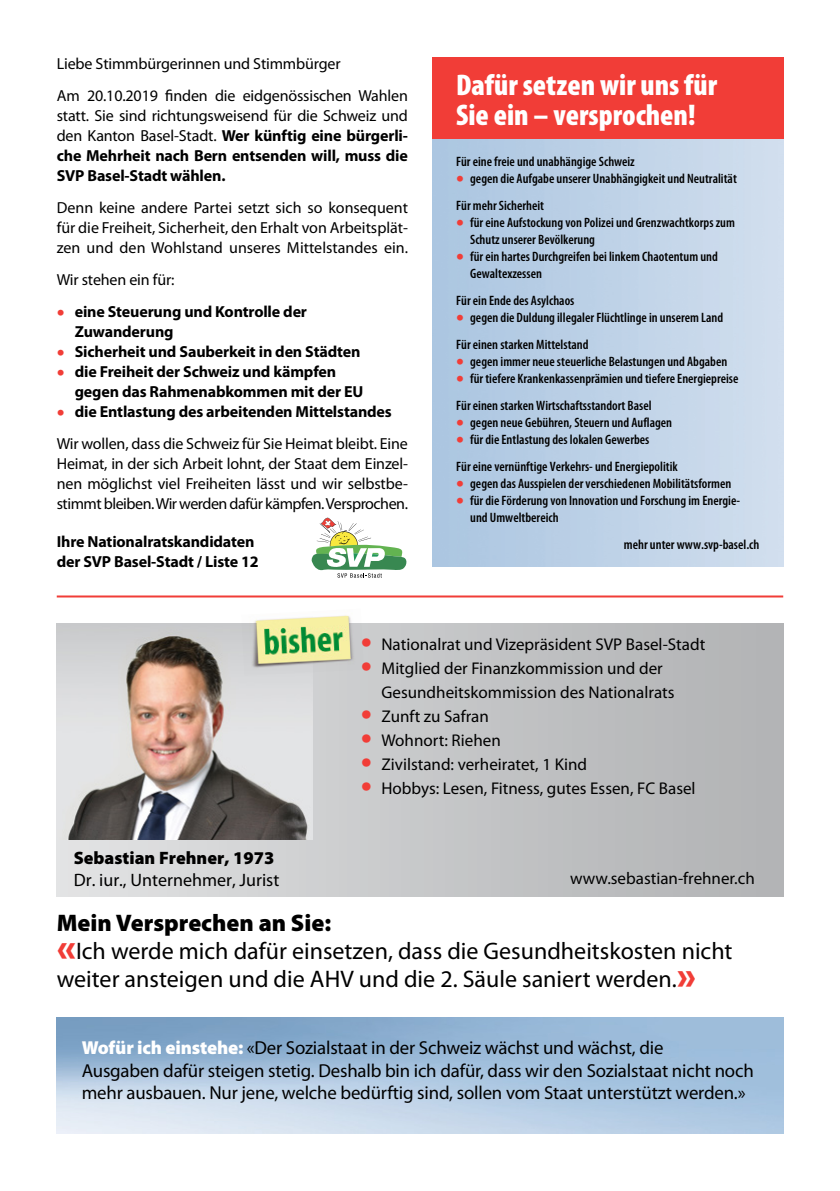
<style>
.page{position:relative;width:840px;height:1191px;background:#fff}
.page>*{position:absolute;margin:0;border:0;box-sizing:border-box;transform-origin:0 0}
.t1{font:900 condensed 30px/30px "Myriad Pro";color:#fff}
.t2{font:24px/28px "Myriad Pro";color:#000}
.t3{font:18.8px/22.6px "Myriad Pro";letter-spacing:-.01em;color:#000}
.t4{font:18px "Myriad Pro";color:#000}
.t5{font:900 18px "Myriad Pro";color:#000}
.t6{font:17px/24px "Myriad Pro";color:#000}
.t7{font:16px/20px "Myriad Pro";letter-spacing:-.01em;color:#000}
.t8{font:700 16px/20px "Myriad Pro";letter-spacing:-.01em;color:#000}
.t9{font:600 condensed 13.6px/27px "Myriad Pro";color:#000}
.s1{font-weight:400}
.s2{font-weight:400;font-size:28px;color:#f13d37}
.s3{font-size:28px;color:#f13d37}
.s4{font-weight:700}
.s5{font-weight:400;font-stretch:normal;font-size:28px;color:#f13d37}
.s6{font-size:40px;color:#f13d37}
.s7{font-weight:900}
.s8{font-weight:900;font-size:40px;color:#f13d37}
.s9{font-weight:900;color:#fff}
</style>
<div class="page">
<hr style="left:57px;top:595px;width:725px;height:2px;background:#f13d37">
<img style="left:57px;top:624px;width:725px;height:272px">
<img style="left:57px;top:624px;width:255px;height:215px">
<img style="left:241px;top:615px;width:122px;height:60px">
<img style="left:256px;top:616px;width:95px;height:48px">
<div style="left:432px;top:57px;width:350px;height:82px;background:#f13d37"></div>
<svg style="left:311px;top:518px;width:95px;height:60px"></svg>
<p class="t7" style="left:57px;top:48px;width:352px;line-height:32px">Liebe Stimmbürgerinnen und Stimmbürger<br>Am 20.10.2019 finden die eidgenössischen Wahlen</p>
<p class="t8" style="left:57px;top:106px;width:352px;text-align:justify"><span class="s1">statt. Sie sind richtungsweisend für die Schweiz und den Kanton Basel-Stadt.</span> Wer künftig eine bürgerli&shy;che Mehrheit nach Bern entsenden will, muss die SVP Basel-Stadt wählen.</p>
<p class="t7" style="left:57px;top:198px;width:352px;text-align:justify">Denn keine andere Partei setzt sich so konsequent für die Freiheit, Sicherheit, den Erhalt von Arbeitsplät&shy;zen und den Wohlstand unseres Mittelstandes ein.</p>
<p class="t7" style="left:57px;top:270px;width:119px">Wir stehen ein für:</p>
<p class="t8" style="left:75px;top:302px;width:234px;text-indent:-18px"><span class="s2">•</span> eine Steuerung und Kontrolle der<br>Zuwanderung</p>
<p class="t8" style="left:57px;top:342px;width:305px"><span class="s2">•</span> Sicherheit und Sauberkeit in den Städten</p>
<p class="t8" style="left:75px;top:362px;width:288px;text-indent:-18px"><span class="s2">•</span> die Freiheit der Schweiz und kämpfen gegen das Rahmenabkommen mit der EU</p>
<p class="t7" style="left:57px;top:396px;width:352px;line-height:32px"><span class="s3">•</span> <span class="s4">die Entlastung des arbeitenden Mittelstandes<br></span>Wir wollen, dass die Schweiz für Sie Heimat bleibt. Eine</p>
<p class="t7" style="left:57px;top:454px;width:352px;text-align:justify">Heimat, in der sich Arbeit lohnt, der Staat dem Einzel&shy;nen möglichst viel Freiheiten lässt und wir selbstbe&shy;stimmt bleiben. Wir werden dafür kämpfen. Versprochen.</p>
<p class="t8" style="left:57px;top:532px;width:203px">Ihre Nationalratskandidaten der SVP Basel-Stadt / Liste 12</p>
<h1 class="t1" style="left:456px;top:70px;width:262px">Dafür setzen wir uns für<br>Sie ein – versprochen!</h1>
<p class="t9" style="left:456px;top:148px;width:180px">Für eine freie und unabhängige Schweiz</p>
<p class="t9" style="left:456px;top:165px;width:282px"><span class="s5">•</span> gegen die Aufgabe unserer Unabhängigkeit und Neutralität<br>Für mehr Sicherheit</p>
<p class="t9" style="left:470px;top:214px;width:266px;line-height:17px;text-indent:-14px"><span class="s5">•</span> für eine Aufstockung von Polizei und Grenzwachtkorps zum<br>Schutz unserer Bevölkerung</p>
<p class="t9" style="left:470px;top:248px;width:249px;line-height:17px;text-indent:-14px"><span class="s5">•</span> für ein hartes Durchgreifen bei linkem Chaotentum und<br>Gewaltexzessen</p>
<p class="t9" style="left:456px;top:287px;width:120px">Für ein Ende des Asylchaos</p>
<p class="t9" style="left:456px;top:304px;width:268px"><span class="s5">•</span> gegen die Duldung illegaler Flüchtlinge in unserem Land<br>Für einen starken Mittelstand</p>
<p class="t9" style="left:456px;top:348px;width:272px"><span class="s5">•</span> gegen immer neue steuerliche Belastungen und Abgaben</p>
<p class="t9" style="left:456px;top:365px;width:284px"><span class="s5">•</span> für tiefere Krankenkassenprämien und tiefere Energiepreise<br>Für einen starken Wirtschaftsstandort Basel</p>
<p class="t9" style="left:456px;top:409px;width:217px"><span class="s5">•</span> gegen neue Gebühren, Steuern und Auflagen</p>
<p class="t9" style="left:456px;top:426px;width:223px"><span class="s5">•</span> für die Entlastung des lokalen Gewerbes<br>Für eine vernünftige Verkehrs- und Energiepolitik</p>
<p class="t9" style="left:456px;top:470px;width:276px"><span class="s5">•</span> gegen das Ausspielen der verschiedenen Mobilitätsformen</p>
<p class="t9" style="left:470px;top:492px;width:271px;line-height:17px;text-indent:-14px"><span class="s5">•</span> für die Förderung von Innovation und Forschung im Energie&shy;und Umweltbereich</p>
<p class="t9" style="left:623px;top:531px;width:137px">mehr unter www.svp-basel.ch</p>
<p class="t6" style="left:361px;top:632px;width:346px"><span class="s6">•</span> Nationalrat und Vizepräsident SVP Basel-Stadt</p>
<p class="t6" style="left:381px;top:656px;width:294px;text-indent:-20px"><span class="s6">•</span> Mitglied der Finanzkommission und der<br>Gesundheitskommission des Nationalrats</p>
<p class="t6" style="left:361px;top:704px;width:129px"><span class="s6">•</span> Zunft zu Safran</p>
<p class="t6" style="left:361px;top:728px;width:141px"><span class="s6">•</span> Wohnort: Riehen</p>
<p class="t6" style="left:361px;top:752px;width:227px"><span class="s6">•</span> Zivilstand: verheiratet, 1 Kind</p>
<p class="t6" style="left:361px;top:776px;width:336px"><span class="s6">•</span> Hobbys: Lesen, Fitness, gutes Essen, FC Basel</p>
<h3 class="t5" style="left:74px;top:848px;width:202px">Sebastian Frehner, 1973</h3>
<h3 class="t4" style="left:74px;top:870px;width:207px">Dr. iur., Unternehmer, Jurist</h3>
<p class="t6" style="left:569px;top:866px;width:186px">www.sebastian-frehner.ch</p>
<h2 class="t2" style="left:57px;top:909px;width:677px"><span class="s7">Mein Versprechen an Sie:<br></span><span class="s8">«</span>Ich werde mich dafür einsetzen, dass die Gesundheitskosten nicht weiter ansteigen und die AHV und die 2. Säule saniert werden.<span class="s8">»</span></h2>
<p class="t3" style="left:82px;top:1037px;width:673px"><span class="s9">Wofür ich einstehe:</span> «Der Sozialstaat in der Schweiz wächst und wächst, die<br>Ausgaben dafür steigen stetig. Deshalb bin ich dafür, dass wir den Sozialstaat nicht noch mehr ausbauen. Nur jene, welche bedürftig sind, sollen vom Staat unterstützt werden.»</p>
</div>
